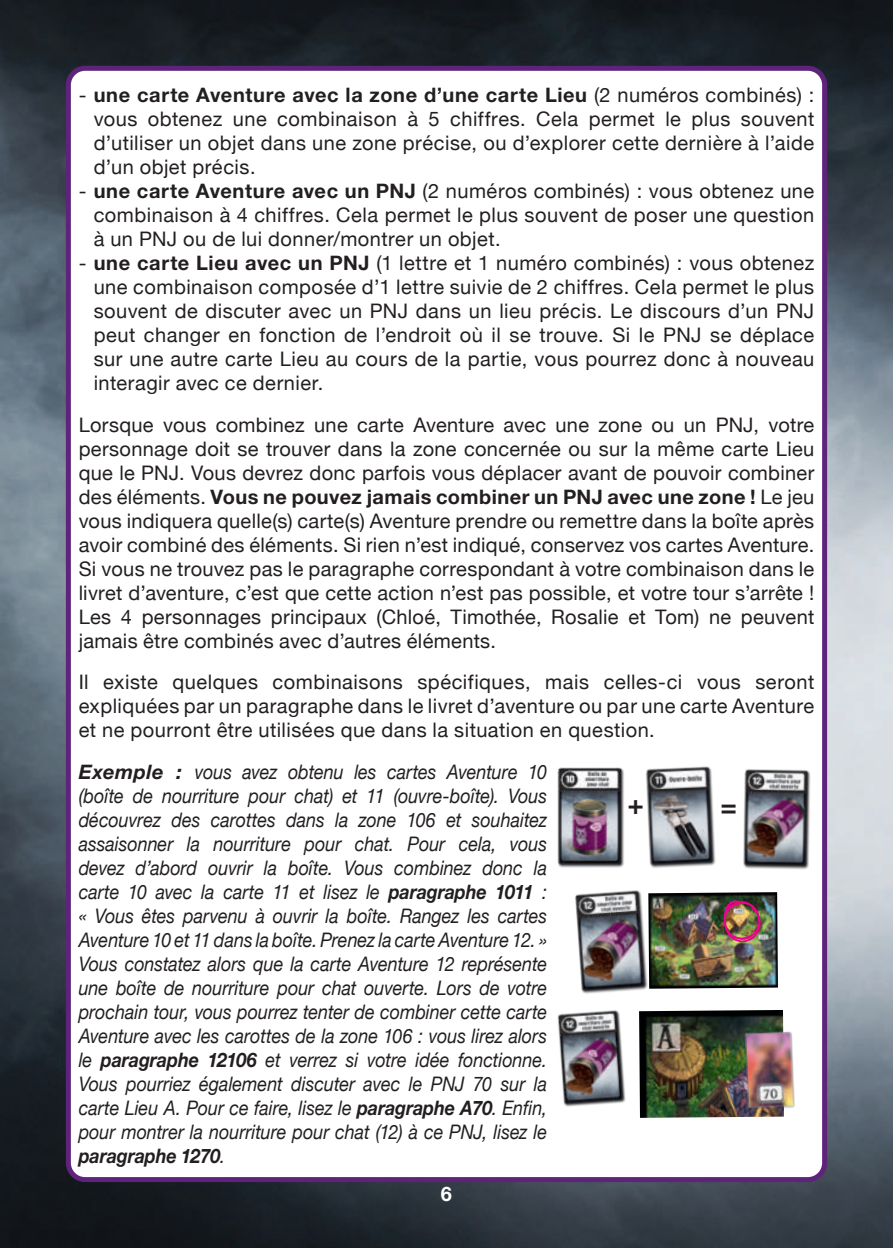
<style>
.page{position:relative;width:893px;height:1248px;background:#fff}
.page>*{position:absolute;margin:0;border:0;box-sizing:border-box;transform-origin:0 0}
.t1{font:700 27.5px "Helvetica Neue LT Std";color:#231f20}
.t2{font:20px/24px "Helvetica Neue";letter-spacing:.025em;color:#231f20;text-align:justify}
.t3{font:italic 20px/24px "Helvetica Neue";letter-spacing:-.005em;color:#231f20;text-align:justify;scale:.9 1}
.t4{font:700 20px "Helvetica Neue LT Std";letter-spacing:.025em;color:#231f20}
.t5{font:italic 700 20px "Helvetica Neue LT Std";letter-spacing:-.005em;color:#231f20;scale:.9 1}
.t6{font:700 20px "Helvetica Neue LT Std";color:#fff}
.s1{font-family:"Helvetica Neue";font-weight:400}
.s2{font-family:"Helvetica Neue LT Std";font-weight:700}
</style>
<div class="page">
<img style="left:0;top:0;width:893px;height:1247px">
<div style="left:68px;top:68px;width:757px;height:1111px;background:#fff;border-radius:17px"></div>
<div style="left:66px;top:66px;width:761px;height:1115px;border:5px solid #5e247c;border-radius:17px"></div>
<img style="left:557px;top:767px;width:67px;height:101px">
<img style="left:646px;top:766px;width:70px;height:102px">
<img style="left:743px;top:769px;width:68px;height:101px">
<img style="left:656px;top:892px;width:122px;height:96px">
<img style="left:724px;top:899px;width:37px;height:43px">
<img style="left:575px;top:890px;width:81px;height:104px">
<img style="left:557px;top:1011px;width:43px;height:96px">
<img style="left:600px;top:988px;width:279px;height:133px">
<p class="t4" style="left:79px;top:82px;width:737px"><span class="s1">-</span> une carte Aventure avec la zone d’une carte Lieu <span class="s1">(2 numéros combinés) :</span></p>
<p class="t2" style="left:94px;top:106px;width:722px">vous obtenez une combinaison à 5 chiffres. Cela permet le plus souvent d’utiliser un objet dans une zone précise, ou d’explorer cette dernière à l’aide d’un objet précis.</p>
<p class="t2" style="left:94px;top:178px;width:722px;text-indent:-15px">- <span class="s2">une carte Aventure avec un PNJ</span> (2 numéros combinés) : vous obtenez une combinaison à 4 chiffres. Cela permet le plus souvent de poser une question à un PNJ ou de lui donner/montrer un objet.</p>
<p class="t2" style="left:94px;top:250px;width:722px;text-indent:-15px">- <span class="s2">une carte Lieu avec un PNJ</span> (1 lettre et 1 numéro combinés) : vous obtenez une combinaison composée d’1 lettre suivie de 2 chiffres. Cela permet le plus souvent de discuter avec un PNJ dans un lieu précis. Le discours d’un PNJ peut changer en fonction de l’endroit où il se trouve. Si le PNJ se déplace sur une autre carte Lieu au cours de la partie, vous pourrez donc à nouveau interagir avec ce dernier.</p>
<p class="t2" style="left:79px;top:412px;width:737px">Lorsque vous combinez une carte Aventure avec une zone ou un PNJ, votre personnage doit se trouver dans la zone concernée ou sur la même carte Lieu que le PNJ. Vous devrez donc parfois vous déplacer avant de pouvoir combiner</p>
<p class="t4" style="left:79px;top:484px;width:737px"><span class="s1">des éléments.</span> Vous ne pouvez jamais combiner un PNJ avec une zone ! <span class="s1">Le jeu</span></p>
<p class="t2" style="left:79px;top:508px;width:737px">vous indiquera quelle(s) carte(s) Aventure prendre ou remettre dans la boîte après avoir combiné des éléments. Si rien n’est indiqué, conservez vos cartes Aventure.<br>Si vous ne trouvez pas le paragraphe correspondant à votre combinaison dans le livret d’aventure, c’est que cette action n’est pas possible, et votre tour s’arrête !<br>Les 4 personnages principaux (Chloé, Timothée, Rosalie et Tom) ne peuvent jamais être combinés avec d’autres éléments.</p>
<p class="t2" style="left:79px;top:670px;width:737px">Il existe quelques combinaisons spécifiques, mais celles-ci vous seront expliquées par un paragraphe dans le livret d’aventure ou par une carte Aventure et ne pourront être utilisées que dans la situation en question.</p>
<p class="t3" style="left:79px;top:759px;width:522px"><span class="s2">Exemple :</span> vous avez obtenu les cartes Aventure 10 (boîte de nourriture pour chat) et 11 (ouvre-boîte). Vous découvrez des carottes dans la zone 106 et souhaitez assaisonner la nourriture pour chat. Pour cela, vous devez d’abord ouvrir la boîte. Vous combinez donc la carte 10 avec la carte 11 et lisez le <span class="s2">paragraphe 1011</span> : « Vous êtes parvenu à ouvrir la boîte. Rangez les cartes Aventure 10 et 11 dans la boîte. Prenez la carte Aventure 12. » Vous constatez alors que la carte Aventure 12 représente une boîte de nourriture pour chat ouverte. Lors de votre prochain tour, vous pourrez tenter de combiner cette carte Aventure avec les carottes de la zone 106 : vous lirez alors le <span class="s2">paragraphe 12106</span> et verrez si votre idée fonctionne.<br>Vous pourriez également discuter avec le PNJ 70 sur la carte Lieu A. Pour ce faire, lisez le <span class="s2">paragraphe A70</span>. Enfin, pour montrer la nourriture pour chat (12) à ce PNJ, lisez le</p>
<p class="t5" style="left:79px;top:1143px;width:164px">paragraphe 1270<span class="s1">.</span></p>
<h1 class="t1" style="left:627px;top:787px;width:18px">+</h1>
<h1 class="t1" style="left:720px;top:789px;width:18px">=</h1>
<p class="t6" style="left:441px;top:1180px;width:13px">6</p>
</div>
